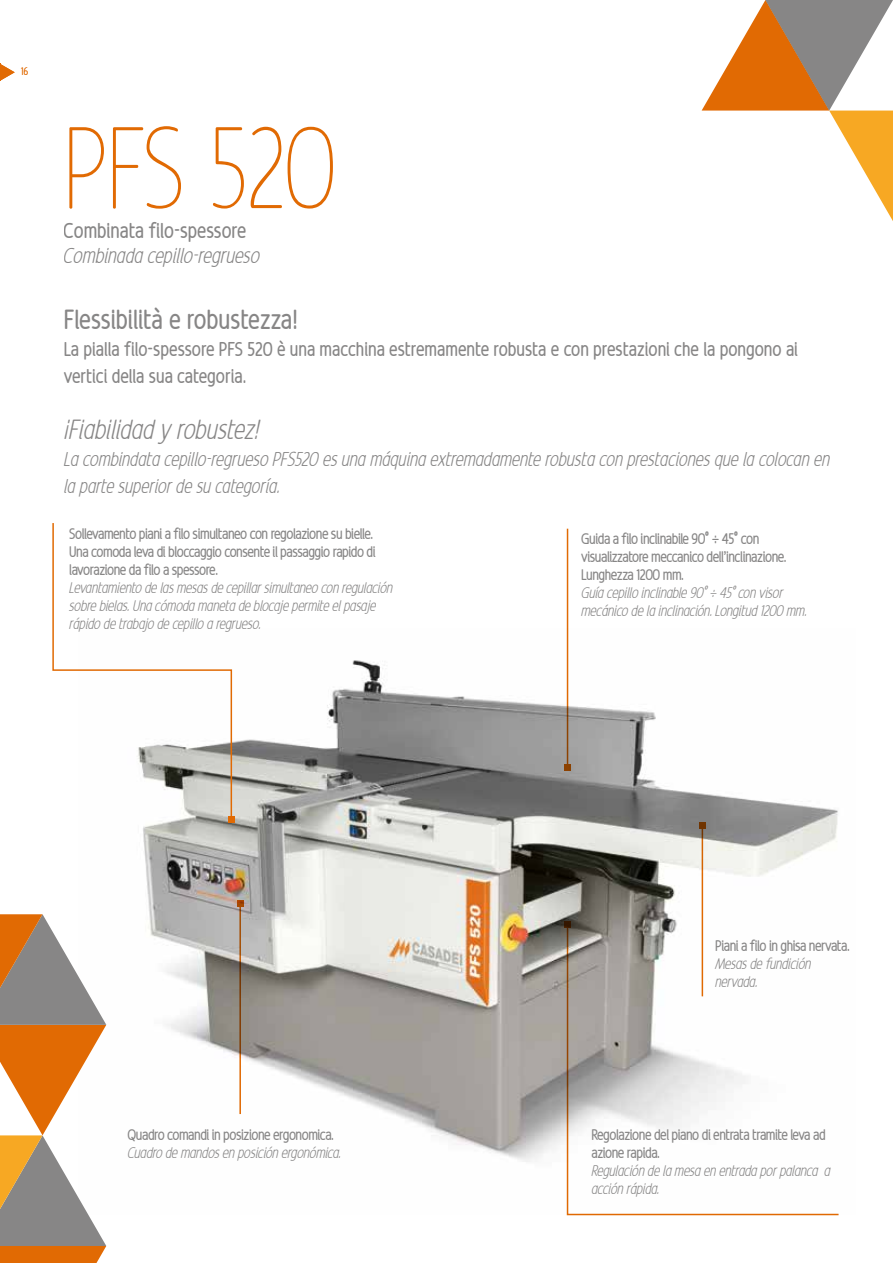
<style>
.page{position:relative;width:893px;height:1263px;background:#fff}
.page>*{position:absolute;margin:0;border:0;box-sizing:border-box;transform-origin:0 0}
.t1{font:100 112.5px "Revalo Modern";letter-spacing:-.005em;color:#e16a03}
.t2{font:27px "Revalo Modern";color:#878686}
.t3{font:italic 300 27px "Revalo Modern";color:#878686}
.t4{font:italic 300 21px "Revalo Modern";color:#878686}
.t5{font:21px "Revalo Modern";color:#878686}
.t6{font:italic 300 19.5px/27px "Revalo Modern";color:#878686}
.t7{font:19.5px/27px "Revalo Modern";color:#878686}
.t8{font:15px/18px "Revalo Modern";letter-spacing:-.03em;color:#878686}
.t9{font:italic 300 15px/18px "Revalo Modern";letter-spacing:-.01em;color:#878686}
.t10{font:300 10.5px "Revalo Modern";color:#e16a03}
</style>
<div class="page">
<img style="left:106px;top:628px;width:732px;height:534px">
<hr style="left:239px;top:903px;width:2px;height:211px;background:#e16a03">
<svg style="left:237px;top:900px;width:6px;height:6px"></svg>
<hr style="left:702px;top:826px;width:1px;height:170px;background:#e16a03">
<svg style="left:699px;top:823px;width:6px;height:6px"></svg>
<hr style="left:567px;top:529px;width:1px;height:238px;background:#e16a03">
<svg style="left:564px;top:764px;width:6px;height:6px"></svg>
<svg style="left:566px;top:922px;width:273px;height:294px"></svg>
<svg style="left:564px;top:921px;width:6px;height:6px"></svg>
<svg style="left:0;top:64px;width:15px;height:17px"></svg>
<svg style="left:702px;top:0;width:191px;height:221px"></svg>
<svg style="left:0;top:914px;width:106px;height:349px"></svg>
<svg style="left:52px;top:523px;width:181px;height:298px"></svg>
<svg style="left:228px;top:817px;width:6px;height:6px"></svg>
<p class="t10" style="left:21px;top:64px;width:8px">16</p>
<h1 class="t1" style="left:64px;top:91px;width:274px">PFS 520</h1>
<h3 class="t5" style="left:64px;top:216px;width:184px">Combinata filo-spessore</h3>
<h3 class="t4" style="left:64px;top:241px;width:197px">Combinada cepillo-regrueso</h3>
<h2 class="t2" style="left:64px;top:301px;width:236px">Flessibilità e robustezza!</h2>
<h3 class="t7" style="left:64px;top:335px;width:736px">La pialla filo-spessore PFS 520 è una macchina estremamente robusta e con prestazioni che la pongono ai vertici della sua categoria.</h3>
<h2 class="t3" style="left:64px;top:411px;width:197px">¡Fiabilidad y robustez!</h2>
<h3 class="t6" style="left:64px;top:444px;width:767px">La combindata cepillo-regrueso PFS520 es una máquina extremadamente robusta con prestaciones que la colocan en la parte superior de su categoría.</h3>
<p class="t8" style="left:69px;top:524px;width:308px">Sollevamento piani a filo simultaneo con regolazione su bielle.<br>Una comoda leva di bloccaggio consente il passaggio rapido di lavorazione da filo a spessore.</p>
<p class="t9" style="left:69px;top:577px;width:325px">Levantamiento de las mesas de cepillar simultaneo con regulación sobre bielas. Una cómoda maneta de blocaje permite el pasaje rápido de trabajo de cepillo a regrueso.</p>
<p class="t8" style="left:581px;top:529px;width:207px">Guida a filo inclinabile 90° ÷ 45° con visualizzatore meccanico dell’inclinazione.<br>Lunghezza 1200 mm.</p>
<p class="t9" style="left:581px;top:583px;width:227px">Guía cepillo inclinable 90° ÷ 45° con visor mecánico de la inclinación. Longitud 1200 mm.</p>
<p class="t8" style="left:128px;top:1125px;width:208px">Quadro comandi in posizione ergonomica.</p>
<p class="t9" style="left:128px;top:1142px;width:215px">Cuadro de mandos en posición ergonómica.</p>
<p class="t8" style="left:715px;top:936px;width:136px">Piani a filo in ghisa nervata.</p>
<p class="t9" style="left:715px;top:954px;width:97px">Mesas de fundición nervada.</p>
<p class="t8" style="left:591px;top:1125px;width:236px">Regolazione del piano di entrata tramite leva ad azione rapida.</p>
<p class="t9" style="left:591px;top:1160px;width:241px">Regulación de la mesa en entrada por palanca a acción rápida.</p>
</div>
